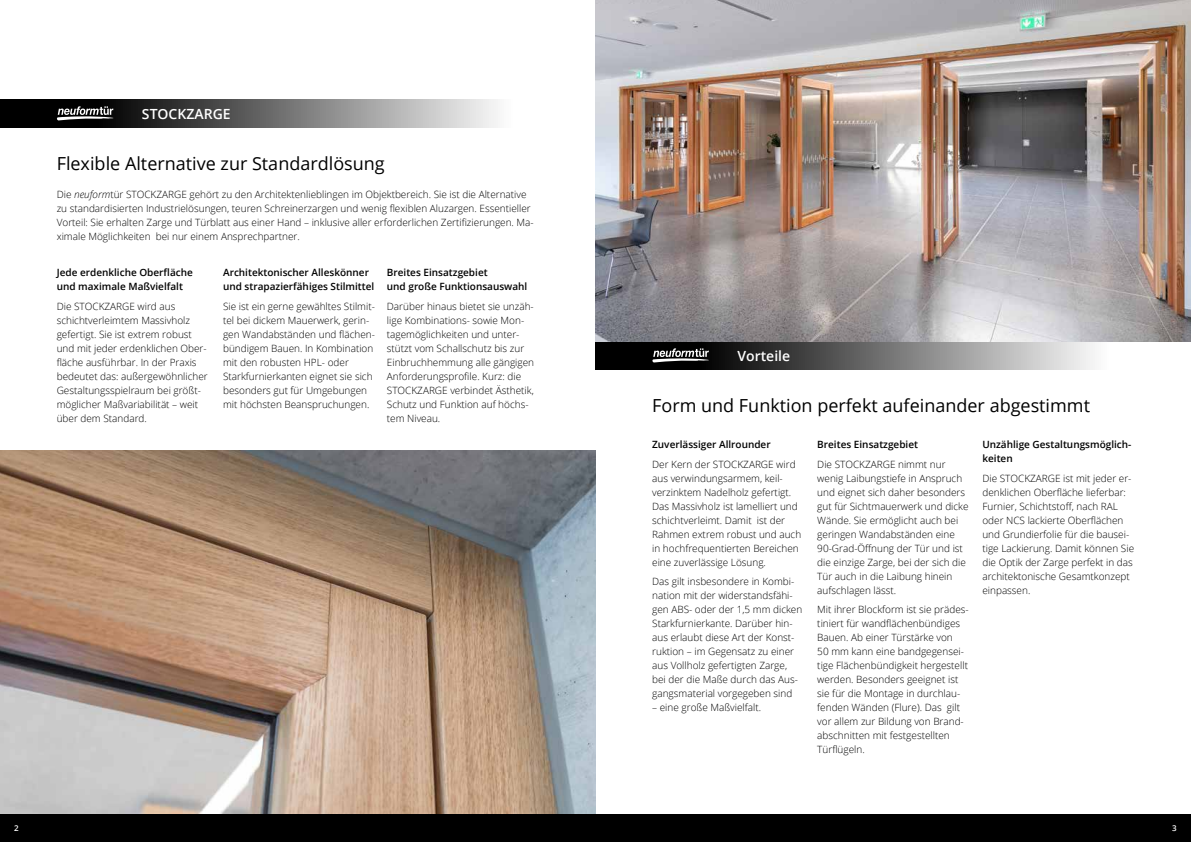
<style>
.page{position:relative;width:1191px;height:842px;background:#fff}
.page>*{position:absolute;margin:0;border:0;box-sizing:border-box;transform-origin:0 0}
.t1{font:18px "Open Sans";color:#000}
.t2{font:600 14px "Open Sans";color:#fff}
.t3{font:300 10px/14px "Open Sans";color:#000}
.t4{font:600 10px/14px "Open Sans";color:#000}
.t5{font:600 8px "Open Sans";color:#fff}
.s1{font-style:italic}
</style>
<div class="page">
<div style="left:0;top:814px;width:1191px;height:28px;background:#000"></div>
<div style="left:0;top:99px;width:538px;height:29px;background:linear-gradient(to right,#000,#fff)"></div>
<svg style="left:56px;top:106px;width:59px;height:15px"></svg>
<svg style="left:595px;top:341px;width:539px;height:29px;background:#747474"></svg>
<svg style="left:651px;top:348px;width:60px;height:15px"></svg>
<img style="left:595px;top:0;width:596px;height:341px">
<img style="left:0;top:451px;width:595px;height:363px">
<h2 class="t2" style="left:142px;top:104px;width:90px">STOCKZARGE</h2>
<h1 class="t1" style="left:57px;top:151px;width:329px">Flexible Alternative zur Standardlösung</h1>
<p class="t3" style="left:57px;top:187px;width:478px">Die <span class="s1">neuform</span>tür STOCKZARGE gehört zu den Architektenlieblingen im Objektbereich. Sie ist die Alternative zu standardisierten Industrielösungen, teuren Schreinerzargen und wenig flexiblen Aluzargen. Essentieller Vorteil: Sie erhalten Zarge und Türblatt aus einer Hand – inklusive aller erforderlichen Zertifizierungen. Ma&shy;ximale Möglichkeiten bei nur einem Ansprechpartner.</p>
<p class="t4" style="left:57px;top:265px;width:138px">Jede erdenkliche Oberfläche und maximale Maßvielfalt</p>
<p class="t3" style="left:57px;top:299px;width:153px">Die STOCKZARGE wird aus schichtverleimtem Massivholz gefertigt. Sie ist extrem robust und mit jeder erdenklichen Ober&shy;fläche ausführbar. In der Praxis bedeutet das: außergewöhnlicher<br>Gestaltungsspielraum bei größt&shy;möglicher Maßvariabilität – weit über dem Standard.</p>
<p class="t4" style="left:223px;top:265px;width:153px">Architektonischer Alleskönner und strapazierfähiges Stilmittel</p>
<p class="t3" style="left:223px;top:299px;width:153px">Sie ist ein gerne gewähltes Stilmit&shy;tel bei dickem Mauerwerk, gerin&shy;gen Wandabständen und flächen&shy;bündigem Bauen. In Kombination mit den robusten HPL- oder<br>Starkfurnierkanten eignet sie sich besonders gut für Umgebungen mit höchsten Beanspruchungen.</p>
<p class="t4" style="left:387px;top:265px;width:142px">Breites Einsatzgebiet<br>und große Funktionsauswahl</p>
<p class="t3" style="left:387px;top:299px;width:149px">Darüber hinaus bietet sie unzäh&shy;lige Kombinations- sowie Mon&shy;tagemöglichkeiten und unter&shy;stützt vom Schallschutz bis zur<br>Einbruchhemmung alle gängigen<br>Anforderungsprofile. Kurz: die<br>STOCKZARGE verbindet Ästhetik,<br>Schutz und Funktion auf höchs&shy;tem Niveau.</p>
<h2 class="t2" style="left:737px;top:346px;width:54px">Vorteile</h2>
<h1 class="t1" style="left:652px;top:393px;width:439px">Form und Funktion perfekt aufeinander abgestimmt</h1>
<p class="t4" style="left:652px;top:437px;width:120px">Zuverlässiger Allrounder</p>
<p class="t3" style="left:652px;top:457px;width:150px">Der Kern der STOCKZARGE wird aus verwindungsarmem, keil&shy;verzinktem Nadelholz gefertigt.<br>Das Massivholz ist lamelliert und schichtverleimt. Damit ist der<br>Rahmen extrem robust und auch in hochfrequentierten Bereichen eine zuverlässige Lösung.</p>
<p class="t3" style="left:652px;top:574px;width:152px">Das gilt insbesondere in Kombi&shy;nation mit der widerstandsfähi&shy;gen ABS- oder der 1,5 mm dicken<br>Starkfurnierkante. Darüber hin&shy;aus erlaubt diese Art der Konst&shy;ruktion – im Gegensatz zu einer aus Vollholz gefertigten Zarge, bei der die Maße durch das Aus&shy;gangsmaterial vorgegeben sind</p>
<p class="t3" style="left:652px;top:700px;width:110px">– eine große Maßvielfalt.</p>
<p class="t4" style="left:982px;top:437px;width:150px">Unzählige Gestaltungsmöglich&shy;keiten</p>
<p class="t3" style="left:982px;top:471px;width:153px">Die STOCKZARGE ist mit jeder er&shy;denklichen Oberfläche lieferbar:<br>Furnier, Schichtstoff, nach RAL oder NCS lackierte Oberflächen und Grundierfolie für die bausei&shy;tige Lackierung. Damit können Sie die Optik der Zarge perfekt in das architektonische Gesamtkonzept einpassen.</p>
<p class="t4" style="left:817px;top:437px;width:102px">Breites Einsatzgebiet</p>
<p class="t3" style="left:817px;top:457px;width:153px">Die STOCKZARGE nimmt nur wenig Laibungstiefe in Anspruch und eignet sich daher besonders gut für Sichtmauerwerk und dicke<br>Wände. Sie ermöglicht auch bei geringen Wandabständen eine<br>90-Grad-Öffnung der Tür und ist die einzige Zarge, bei der sich die<br>Tür auch in die Laibung hinein aufschlagen lässt.</p>
<p class="t3" style="left:817px;top:602px;width:153px">Mit ihrer Blockform ist sie prädes&shy;tiniert für wandflächenbündiges<br>Bauen. Ab einer Türstärke von<br>50 mm kann eine bandgegensei&shy;tige Flächenbündigkeit hergestellt werden. Besonders geeignet ist sie für die Montage in durchlau&shy;fenden Wänden (Flure). Das gilt vor allem zur Bildung von Brand&shy;abschnitten mit festgestellten<br>Türflügeln.</p>
<p class="t5" style="left:14px;top:823px;width:6px">2</p>
<p class="t5" style="left:1172px;top:823px;width:6px">3</p>
</div>
